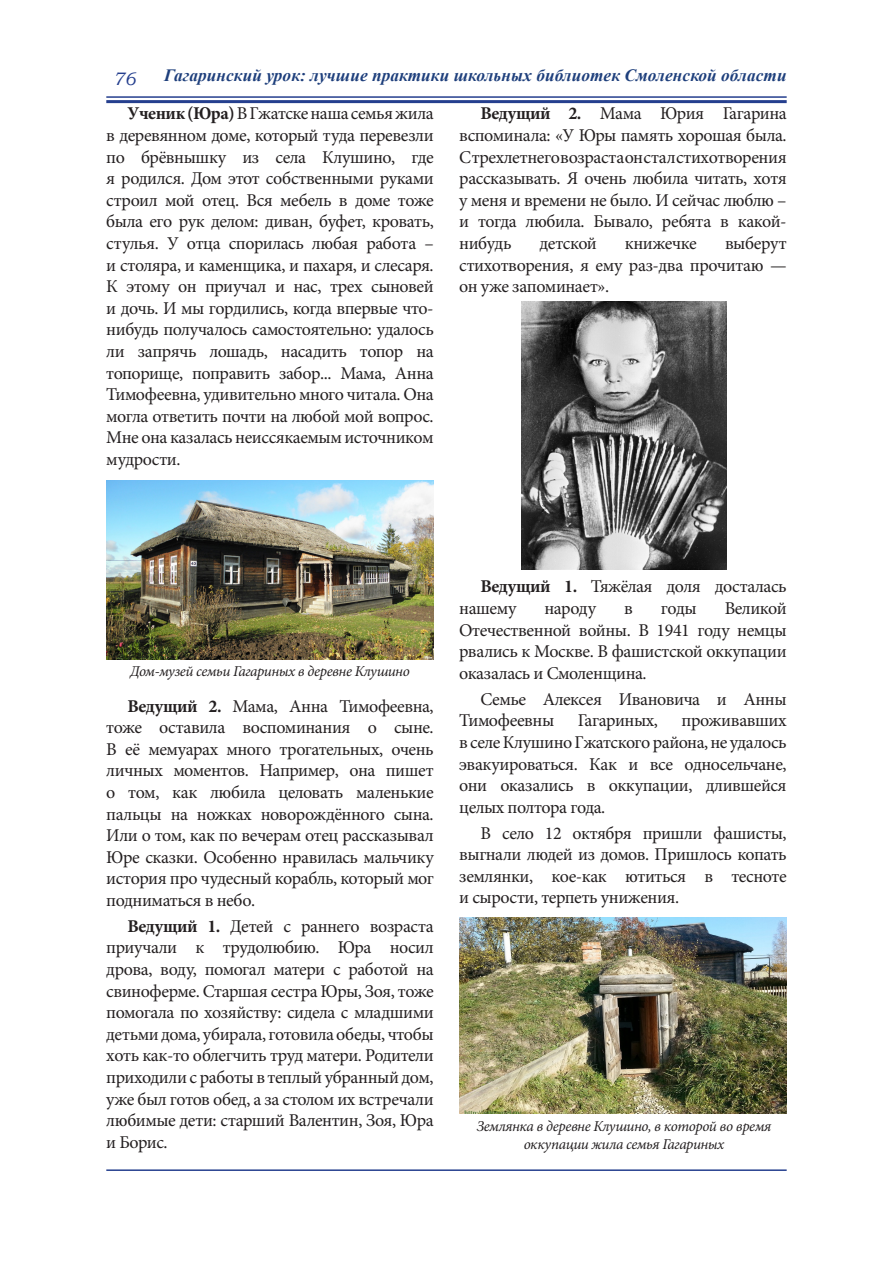
<style>
.page{position:relative;width:893px;height:1263px;background:#fff}
.page>*{position:absolute;margin:0;border:0;box-sizing:border-box;transform-origin:0 0}
.t1{font:18px/21.6px "Minion Pro";letter-spacing:-.025em;color:#231f20;text-align:justify}
.t2{font:italic 18px "Bookman Old Style";color:#253f8e}
.t3{font:italic 700 17.25px "Times New Roman";letter-spacing:.005em;color:#1e3f7c}
.t4{font:italic 15px/18px "Minion Pro";letter-spacing:-.025em;color:#231f20;text-align:center}
.s1{font-weight:700}
</style>
<div class="page">
<hr style="left:106px;top:96px;width:681px;height:2px;background:#253f8e">
<hr style="left:106px;top:100px;width:681px;height:3px;background:#253f8e">
<hr style="left:106px;top:1169px;width:681px;height:2px;background:#253f8e">
<img style="left:106px;top:480px;width:328px;height:179px">
<img style="left:521px;top:302px;width:205px;height:268px">
<img style="left:459px;top:917px;width:328px;height:196px">
<p class="t2" style="left:113px;top:66px;width:24px">76</p>
<p class="t3" style="left:164px;top:63px;width:624px">Гагаринский урок: лучшие практики школьных библиотек Смоленской области</p>
<p class="t1" style="left:106px;top:103px;width:329px;text-indent:21px"><span class="s1">Ученик (Юра)</span> В Гжатске наша семья жила в деревянном доме, который туда перевезли по брёвнышку из села Клушино, где я родился. Дом этот собственными руками строил мой отец. Вся мебель в доме тоже была его рук делом: диван, буфет, кровать, стулья. У отца спорилась любая работа – и столяра, и каменщика, и пахаря, и слесаря.<br>К этому он приучал и нас, трех сыновей и дочь. И мы гордились, когда впервые что&shy;нибудь получалось самостоятельно: удалось ли запрячь лошадь, насадить топор на топорище, поправить забор... Мама, Анна Тимофеевна, удивительно много читала. Она могла ответить почти на любой мой вопрос.<br>Мне она казалась неиссякаемым источником мудрости.</p>
<p class="t1" style="left:459px;top:103px;width:329px;text-indent:21px"><span class="s1">Ведущий 2.</span> Мама Юрия Гагарина вспоминала: «У Юры память хорошая была.<br>С трехлетнего возраста он стал стихотворения рассказывать. Я очень любила читать, хотя у меня и времени не было. И сейчас люблю – и тогда любила. Бывало, ребята в какой&shy;нибудь</p>
<p class="t1" style="left:459px;top:233px;width:329px;text-indent:266px">выберут стихотворения, я ему раз-два прочитаю — он уже запоминает».</p>
<p class="t1" style="left:539px;top:233px;width:59px">детской</p>
<p class="t1" style="left:625px;top:233px;width:74px">книжечке</p>
<p class="t4" style="left:130px;top:662px;width:281px">Дом-музей семьи Гагариных в деревне Клушино</p>
<p class="t1" style="left:106px;top:695px;width:329px;text-indent:21px"><span class="s1">Ведущий 2.</span> Мама, Анна Тимофеевна, тоже оставила воспоминания о сыне.<br>В её мемуарах много трогательных, очень личных моментов. Например, она пишет о том, как любила целовать маленькие пальцы на ножках новорождённого сына.<br>Или о том, как по вечерам отец рассказывал Юре сказки. Особенно нравилась мальчику история про чудесный корабль, который мог подниматься в небо.</p>
<p class="t1" style="left:106px;top:915px;width:329px;text-indent:21px"><span class="s1">Ведущий 1.</span> Детей с раннего возраста приучали к трудолюбию. Юра носил дрова, воду, помогал матери с работой на свиноферме. Старшая сестра Юры, Зоя, тоже помогала по хозяйству: сидела с младшими детьми дома, убирала, готовила обеды, чтобы хоть как-то облегчить труд матери. Родители приходили с работы в теплый убранный дом, уже был готов обед, а за столом их встречали любимые дети: старший Валентин, Зоя, Юра и Борис.</p>
<p class="t1" style="left:459px;top:576px;width:329px;text-indent:21px"><span class="s1">Ведущий 1.</span> Тяжёлая доля досталась нашему</p>
<p class="t1" style="left:459px;top:598px;width:329px;text-indent:266px">Великой Отечественной войны. В 1941 году немцы рвались к Москве. В фашистской оккупации оказалась и Смоленщина.</p>
<p class="t1" style="left:459px;top:688px;width:329px;text-indent:21px">Семье Алексея Ивановича и Анны<br>Тимофеевны</p>
<p class="t1" style="left:544px;top:598px;width:53px">народу</p>
<p class="t1" style="left:624px;top:598px;width:10px">в</p>
<p class="t1" style="left:661px;top:598px;width:37px">годы</p>
<p class="t1" style="left:578px;top:710px;width:82px">Гагариных,</p>
<p class="t1" style="left:459px;top:710px;width:329px;text-indent:222px">проживавших в селе Клушино Гжатского района, не удалось эвакуироваться. Как и все односельчане, они оказались в оккупации, длившейся целых полтора года.</p>
<p class="t1" style="left:459px;top:822px;width:329px;text-indent:21px">В село 12 октября пришли фашисты, выгнали людей из домов. Пришлось копать землянки, кое-как ютиться в тесноте и сырости, терпеть унижения.</p>
<p class="t4" style="left:477px;top:1117px;width:296px">Землянка в деревне Клушино, в которой во время оккупации жила семья Гагариных</p>
</div>
